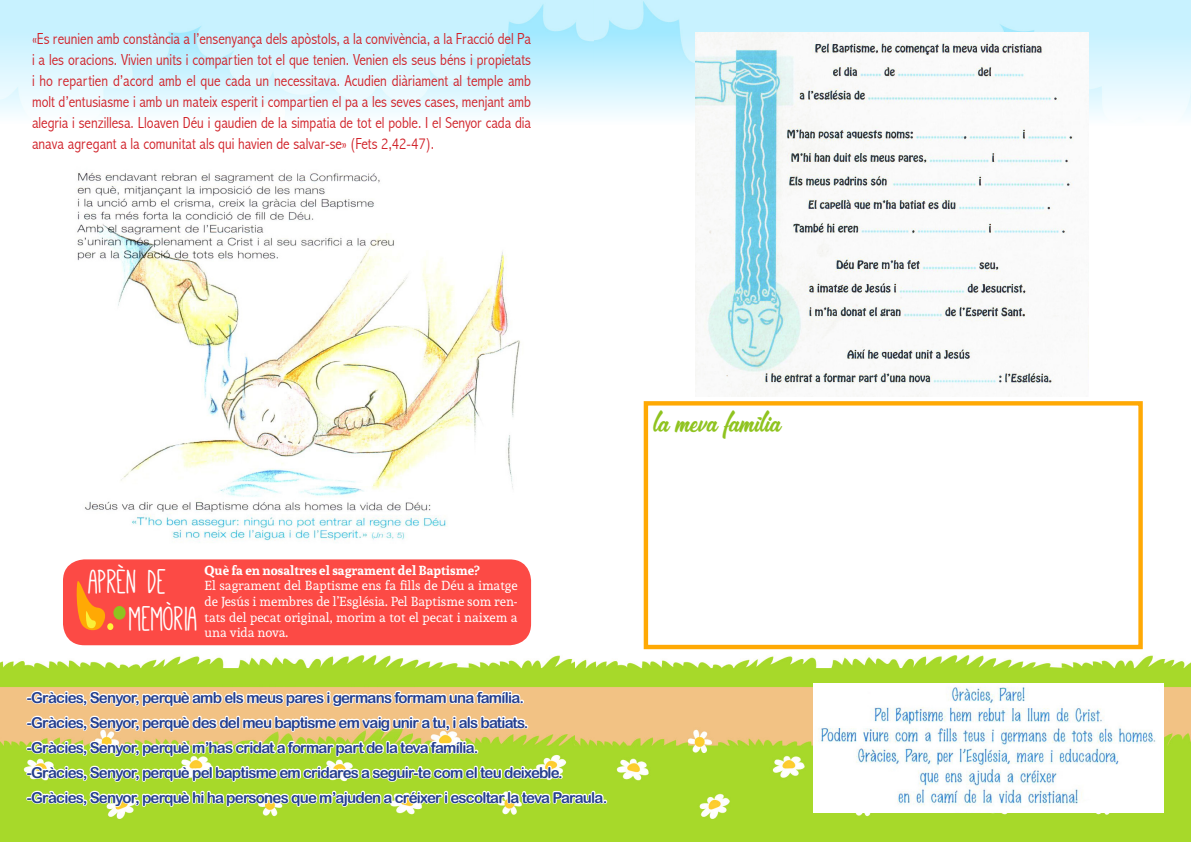
<style>
.page{position:relative;width:1191px;height:842px;background:#fff}
.page>*{position:absolute;margin:0;border:0;box-sizing:border-box;transform-origin:0 0}
.t1{font:37.8px "Mathlete Bulky";color:#fff}
.t2{font:24px "&Matchmaker";color:#8fc31f}
.t3{font:300 condensed 16px/21px "Abadi";color:#d1232a;text-align:justify}
.t4{font:15px "Arial Rounded MT Bold";letter-spacing:-.05em;color:#253f8e}
.t5{font:13px/15.6px "Andada";color:#fff;text-align:justify}
.t6{font:700 13px "Andada";color:#fff}
</style>
<div class="page">
<img style="left:0;top:645px;width:576px;height:197px">
<img style="left:576px;top:645px;width:615px;height:197px">
<svg style="left:0;top:0;width:1191px;height:117px;fill:#ccf3ff"></svg>
<svg style="left:24px;top:689px;width:501px;height:19px"></svg>
<svg style="left:24px;top:714px;width:506px;height:19px"></svg>
<svg style="left:24px;top:739px;width:456px;height:19px"></svg>
<svg style="left:24px;top:764px;width:540px;height:19px"></svg>
<svg style="left:24px;top:789px;width:584px;height:19px"></svg>
<div style="left:63px;top:559px;width:468px;height:86px;background:#fc4a45;border-radius:21px"></div>
<div style="left:113px;top:606px;width:13px;height:14px;background:#8fc31f;border-radius:50%"></div>
<div style="left:107px;top:623px;width:6px;height:7px;background:#fff538;border-radius:50%"></div>
<svg style="left:76px;top:581px;width:32px;height:50px"></svg>
<img style="left:813px;top:683px;width:350px;height:129px">
<img style="left:77px;top:172px;width:443px;height:371px">
<div style="left:643px;top:401px;width:499px;height:248px;background:#fff;border:4px solid #ffa904"></div>
<img style="left:695px;top:33px;width:393px;height:364px">
<p class="t3" style="left:32px;top:28px;width:500px">«Es reunien amb constància a l’ensenyança dels apòstols, a la convivència, a la Fracció del Pa i a les oracions. Vivien units i compartien tot el que tenien. Venien els seus béns i propietats i ho repartien d’acord amb el que cada un necessitava. Acudien diàriament al temple amb molt d’entusiasme i amb un mateix esperit i compartien el pa a les seves cases, menjant amb alegria i senzillesa. Lloaven Déu i gaudien de la simpatia de tot el poble. I el Senyor cada dia anava agregant a la comunitat als qui havien de salvar-se» (Fets 2,42-47).</p>
<p class="t2" style="left:653px;top:406px;width:129px">la meva família</p>
<p class="t1" style="left:89px;top:563px;width:79px">APRÈN DE</p>
<p class="t6" style="left:204px;top:561px;width:277px">Què fa en nosaltres el sagrament del Baptisme?</p>
<p class="t5" style="left:204px;top:578px;width:314px">El sagrament del Baptisme ens fa fills de Déu a imatge de Jesús i membres de l’Església. Pel Baptisme som ren&shy;tats del pecat original, morim a tot el pecat i naixem a una vida nova.</p>
<p class="t1" style="left:129px;top:600px;width:70px">MEMÒRIA</p>
<p class="t4" style="left:27px;top:688px;width:499px">-Gràcies, Senyor, perquè amb els meus pares i germans formam una família.</p>
<p class="t4" style="left:27px;top:713px;width:503px">-Gràcies, Senyor, perquè des del meu baptisme em vaig unir a tu, i als batiats.</p>
<p class="t4" style="left:27px;top:738px;width:453px">-Gràcies, Senyor, perquè m’has cridat a formar part de la teva família.</p>
<p class="t4" style="left:27px;top:763px;width:537px">-Gràcies, Senyor, perquè pel baptisme em cridares a seguir-te com el teu deixeble.</p>
<p class="t4" style="left:27px;top:788px;width:582px">-Gràcies, Senyor, perquè hi ha persones que m’ajuden a créixer i escoltar la teva Paraula.</p>
</div>
